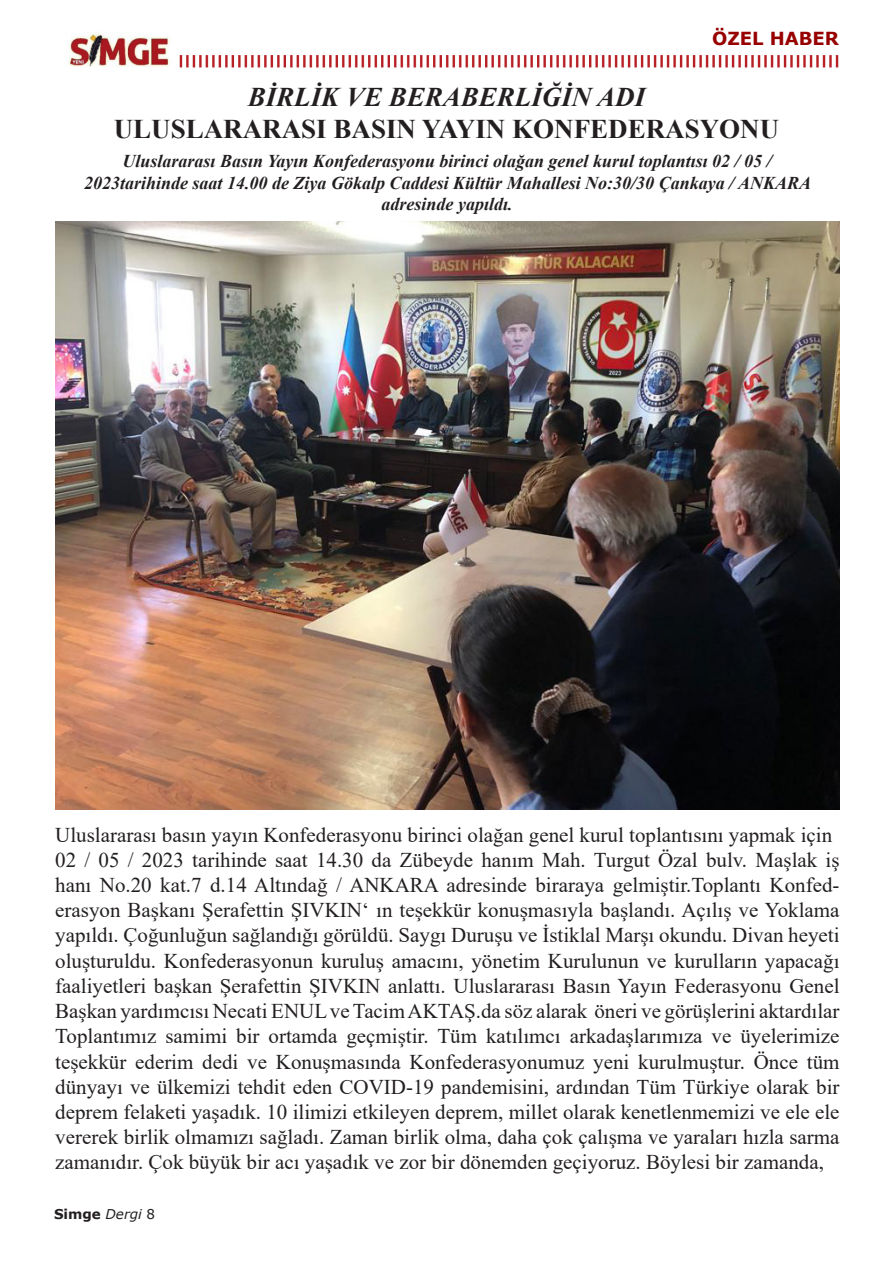
<style>
.page{position:relative;width:893px;height:1263px;background:#fff}
.page>*{position:absolute;margin:0;border:0;box-sizing:border-box;transform-origin:0 0}
.t1{font:700 27px "Times New Roman";color:#231f20}
.t2{font:italic 700 27px "Times New Roman";color:#231f20}
.t3{font:21px/25.2px "Times New Roman";color:#231f20;text-align:justify}
.t4{font:italic 700 18px "Times New Roman";color:#231f20}
.t5{font:700 18px "Verdana";color:#980000}
.t6{font:700 13.5px "Verdana";color:#231f20}
.s1{font-weight:400;font-style:italic}
.s2{font-weight:400}
</style>
<div class="page">
<img style="left:68px;top:33px;width:771px;height:35px">
<img style="left:55px;top:221px;width:785px;height:588px">
<p class="t5" style="left:712px;top:26px;width:128px">ÖZEL HABER</p>
<p class="t2" style="left:248px;top:78px;width:399px">BİRLİK VE BERABERLİĞİN ADI</p>
<p class="t1" style="left:114px;top:110px;width:667px">ULUSLARARASI BASIN YAYIN KONFEDERASYONU</p>
<p class="t4" style="left:122px;top:148px;width:651px">Uluslararası Basın Yayın Konfederasyonu birinci olağan genel kurul toplantısı 02 / 05 /</p>
<p class="t4" style="left:84px;top:170px;width:728px">2023tarihinde saat 14.00 de Ziya Gökalp Caddesi Kültür Mahallesi No:30/30 Çankaya / ANKARA</p>
<p class="t4" style="left:382px;top:192px;width:133px">adresinde yapıldı.</p>
<p class="t3" style="left:55px;top:821px;width:778px">Uluslararası basın yayın Konfederasyonu birinci olağan genel kurul toplantısını yapmak için</p>
<p class="t3" style="left:55px;top:846px;width:786px">02 / 05 / 2023 tarihinde saat 14.30 da Zübeyde hanım Mah. Turgut Özal bulv. Maşlak iş hanı No.20 kat.7 d.14 Altındağ / ANKARA adresinde biraraya gelmiştir.Toplantı Konfed&shy;erasyon Başkanı Şerafettin ŞIVKIN‘ ın teşekkür konuşmasıyla başlandı. Açılış ve Yoklama yapıldı. Çoğunluğun sağlandığı görüldü. Saygı Duruşu ve İstiklal Marşı okundu. Divan heyeti oluşturuldu. Konfederasyonun kuruluş amacını, yönetim Kurulunun ve kurulların yapacağı faaliyetleri başkan Şerafettin ŞIVKIN anlattı. Uluslararası Basın Yayın Federasyonu Genel Başkan yardımcısı Necati ENUL ve Tacim AKTAŞ.da söz alarak öneri ve görüşlerini aktardılar Toplantımız samimi bir ortamda geçmiştir. Tüm katılımcı arkadaşlarımıza ve üyelerimize teşekkür ederim dedi ve Konuşmasında Konfederasyonumuz yeni kurulmuştur. Önce tüm dünyayı ve ülkemizi tehdit eden COVID-19 pandemisini, ardından Tüm Türkiye olarak bir deprem felaketi yaşadık. 10 ilimizi etkileyen deprem, millet olarak kenetlenmemizi ve ele ele vererek birlik olmamızı sağladı. Zaman birlik olma, daha çok çalışma ve yaraları hızla sarma zamanıdır. Çok büyük bir acı yaşadık ve zor bir dönemden geçiyoruz. Böylesi bir zamanda,</p>
<p class="t6" style="left:54px;top:1205px;width:103px">Simge <span class="s1">Dergi</span> <span class="s2">8</span></p>
</div>
